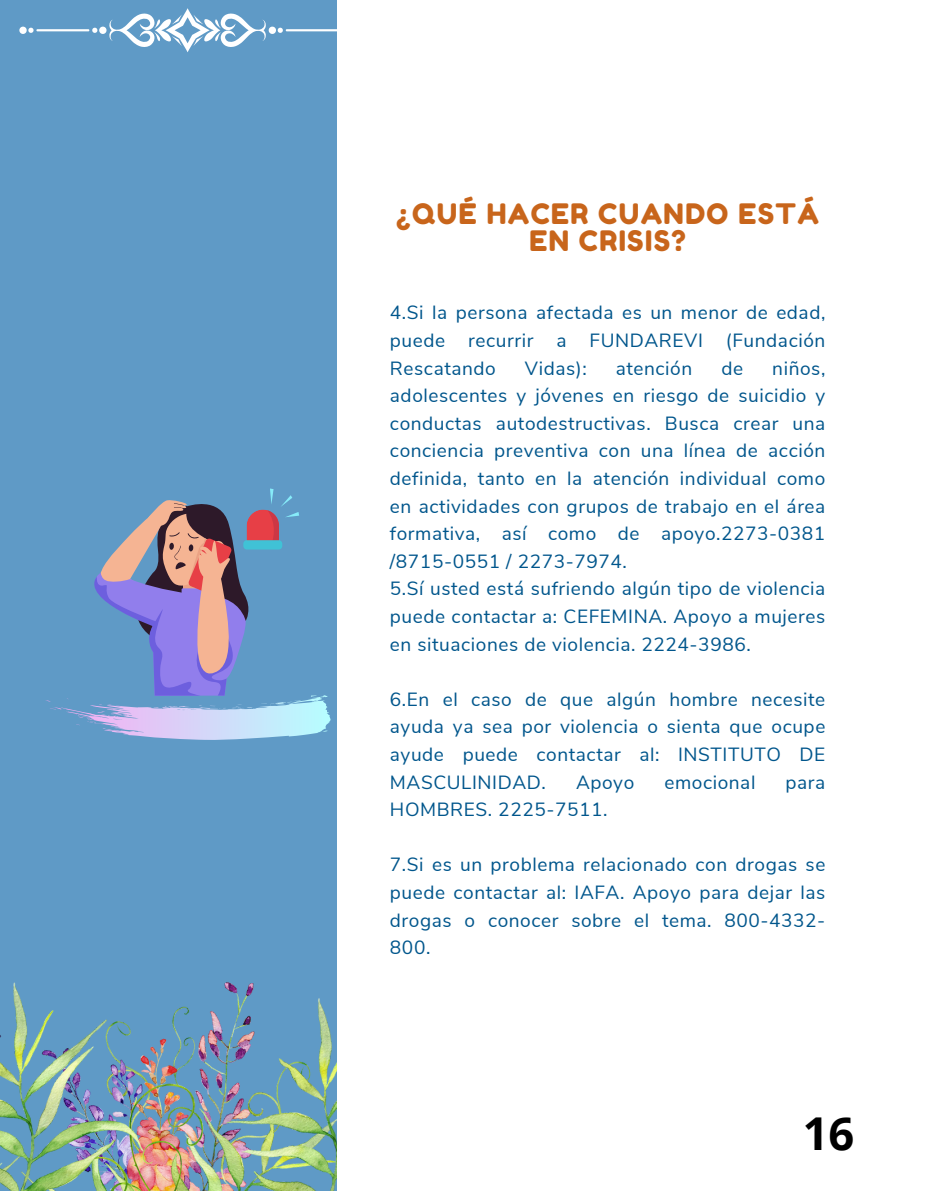
<style>
.page{position:relative;width:935px;height:1191px;background:#fff}
.page>*{position:absolute;margin:0;border:0;box-sizing:border-box;transform-origin:0 0}
.t1{font:700 45.3px "Open Sans";color:#000}
.t2{font:28.2px/27.6px "Fredoka One";letter-spacing:.05em;color:#c8651b;text-align:center}
.t3{font:19.05px/27.6px "Nunito Sans";letter-spacing:.03em;color:#00568c;text-align:justify}
</style>
<div class="page">
<div style="left:0;top:0;width:337px;height:1190px;background:#5f9ac6"></div>
<img style="left:0;top:982px;width:337px;height:208px">
<svg style="left:19px;top:8px;width:318px;height:44px"></svg>
<svg style="left:45px;top:488px;width:286px;height:252px"></svg>
<p class="t2" style="left:396px;top:199px;width:424px">¿QUÉ HACER CUANDO ESTÁ<br>EN CRISIS?</p>
<p class="t3" style="left:390px;top:299px;width:437px">4.Si la persona afectada es un menor de edad, puede recurrir a FUNDAREVI (Fundación Rescatando</p>
<p class="t3" style="left:525px;top:354px;width:63px">Vidas):</p>
<p class="t3" style="left:616px;top:354px;width:78px">atención</p>
<p class="t3" style="left:721px;top:354px;width:23px">de</p>
<p class="t3" style="left:390px;top:354px;width:437px;text-indent:382px">niños, adolescentes y jóvenes en riesgo de suicidio y conductas autodestructivas. Busca crear una conciencia preventiva con una línea de acción definida, tanto en la atención individual como en actividades con grupos de trabajo en el área formativa, así como de apoyo.2273-0381 /8715-0551 / 2273-7974.</p>
<p class="t3" style="left:390px;top:575px;width:437px">5.Sí usted está sufriendo algún tipo de violencia puede contactar a: CEFEMINA. Apoyo a mujeres en situaciones de violencia. 2224-3986.</p>
<p class="t3" style="left:390px;top:685px;width:437px">6.En el caso de que algún hombre necesite ayuda ya sea por violencia o sienta que ocupe ayude puede contactar al: INSTITUTO DE MASCULINIDAD.</p>
<p class="t3" style="left:576px;top:768px;width:60px">Apoyo</p>
<p class="t3" style="left:664px;top:768px;width:92px">emocional</p>
<p class="t3" style="left:785px;top:768px;width:41px">para</p>
<p class="t3" style="left:390px;top:796px;width:219px">HOMBRES. 2225-7511.</p>
<h1 class="t3" style="left:390px;top:851px;width:437px">7.Si es un problema relacionado con drogas se puede contactar al: IAFA. Apoyo para dejar las drogas o conocer sobre el tema. 800-4332- 800.</h1>
<p class="t1" style="left:803px;top:1101px;width:53px">16</p>
</div>
